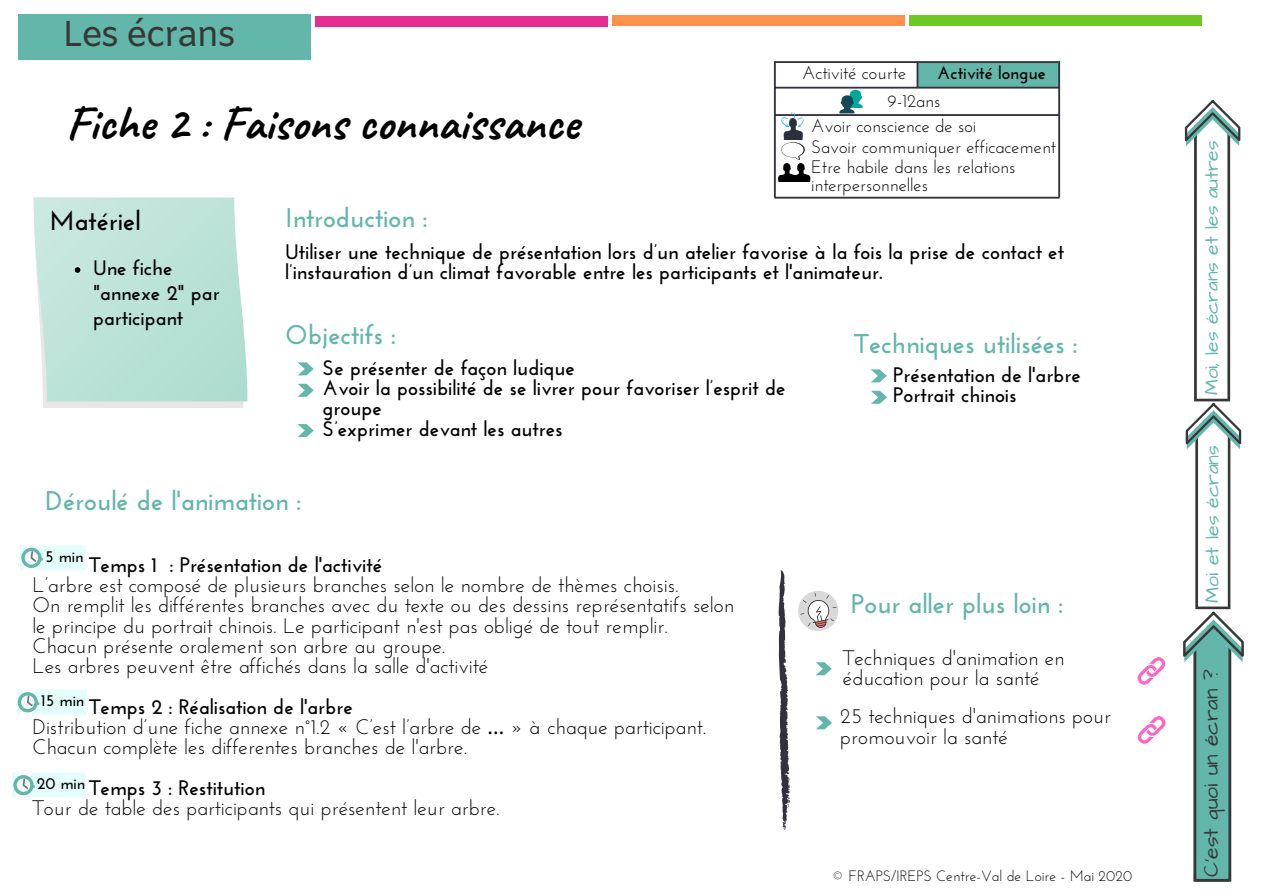
<style>
.page{position:relative;width:1263px;height:894px;background:#fff}
.page>*{position:absolute;margin:0;border:0;box-sizing:border-box;transform-origin:0 0}
.t1{font:700 48px "Caveat";color:#000}
.t2{font:36px "Amiko";letter-spacing:-.045em;color:#393839}
.t3{font:700 27px "Josefin Sans";color:#62b6aa}
.t4{font:700 27px "Josefin Sans";color:#000}
.t5{font:21px/20.2px "Josefin Sans";color:#000}
.t6{font:700 21px/20.2px "Josefin Sans";color:#000}
.t7{font:21px "Architects Daughter";color:#393839}
.t8{font:19.35px "Architects Daughter";color:#62b6aa}
.t9{font:19.05px "Architects Daughter";color:#62b6aa}
.t10{font:18px/24.8px "Josefin Sans";color:#000}
.t11{font:700 18px "Josefin Sans";color:#000}
.t12{font:700 16.5px "Josefin Sans";color:#000}
.t13{font:15px "Josefin Sans";color:#000}
.s1{font-weight:700}
.s2{font-family:"Noto Sans Gurmukhi"}
</style>
<div class="page">
<svg style="left:1183px;top:100px;width:61px;height:781px"></svg>
<div style="left:19px;top:14px;width:292px;height:45px;background:#62b6aa"></div>
<div style="left:316px;top:16px;width:292px;height:11px;background:#e62e91"></div>
<div style="left:612px;top:16px;width:293px;height:10px;background:#ff914d"></div>
<div style="left:909px;top:15px;width:293px;height:10px;background:#6dc825"></div>
<svg style="left:798px;top:590px;width:40px;height:40px"></svg>
<svg style="left:800px;top:592px;width:37px;height:37px"></svg>
<svg style="left:778px;top:570px;width:12px;height:259px"></svg>
<svg style="left:298px;top:362px;width:16px;height:13px"></svg>
<svg style="left:298px;top:383px;width:16px;height:13px"></svg>
<svg style="left:298px;top:424px;width:16px;height:13px"></svg>
<svg style="left:871px;top:369px;width:16px;height:13px"></svg>
<svg style="left:871px;top:390px;width:16px;height:13px"></svg>
<svg style="left:816px;top:662px;width:16px;height:13px"></svg>
<svg style="left:816px;top:716px;width:16px;height:13px"></svg>
<svg style="left:1137px;top:716px;width:29px;height:27px"></svg>
<svg style="left:1137px;top:657px;width:28px;height:27px"></svg>
<div style="left:20px;top:545px;width:66px;height:25px;background:#e4fffb"></div>
<svg style="left:21px;top:545px;width:22px;height:25px"></svg>
<div style="left:12px;top:772px;width:74px;height:25px;background:#e4fffb"></div>
<svg style="left:12px;top:772px;width:23px;height:26px"></svg>
<div style="left:16px;top:689px;width:71px;height:25px;background:#e4fffb"></div>
<svg style="left:16px;top:689px;width:24px;height:26px"></svg>
<svg style="left:34px;top:197px;width:213px;height:211px;background:#c1e4d9"></svg>
<svg style="left:774px;top:61px;width:286px;height:137px"></svg>
<img style="left:773px;top:163px;width:13px;height:18px">
<img style="left:786px;top:163px;width:27px;height:18px">
<h2 class="t2" style="left:62px;top:12px;width:175px">Les écrans</h2>
<h1 class="t1" style="left:66px;top:93px;width:514px">Fiche 2 : Faisons connaissance</h1>
<p class="t4" style="left:50px;top:210px;width:93px">Matériel</p>
<p class="t3" style="left:285px;top:207px;width:144px">Introduction :</p>
<p class="t10" style="left:802px;top:62px;width:106px">Activité courte</p>
<p class="t11" style="left:937px;top:65px;width:110px">Activité longue</p>
<p class="t10" style="left:811px;top:90px;width:167px;text-indent:77px">9-12ans<br>Avoir conscience de soi</p>
<p class="t10" style="left:811px;top:138px;width:246px;line-height:20.2px">Savoir communiquer efficacement<br>Etre habile dans les relations</p>
<p class="t10" style="left:811px;top:174px;width:118px">interpersonnelles</p>
<p class="t6" style="left:93px;top:257px;width:128px;line-height:24.8px">Une fiche "annexe 2" par participant</p>
<p class="t6" style="left:285px;top:243px;width:780px">Utiliser une technique de présentation lors d’un atelier favorise à la fois la prise de contact et l’instauration d’un climat favorable entre les participants et l'animateur.</p>
<p class="t3" style="left:285px;top:324px;width:112px">Objectifs :</p>
<p class="t3" style="left:854px;top:332px;width:225px">Techniques utilisées :</p>
<p class="t6" style="left:323px;top:359px;width:464px">Se présenter de façon ludique<br>Avoir la possibilité de se livrer pour favoriser l’esprit de groupe<br>S’exprimer devant les autres</p>
<p class="t6" style="left:893px;top:366px;width:189px">Présentation de l'arbre<br>Portrait chinois</p>
<p class="t3" style="left:46px;top:489px;width:257px">Déroulé de l'animation :</p>
<p class="t12" style="left:45px;top:549px;width:40px">5 min</p>
<p class="t6" style="left:89px;top:556px;width:295px">Temps 1 : Présentation de l'activité</p>
<p class="t5" style="left:32px;top:576px;width:703px">L’arbre est composé de plusieurs branches selon le nombre de thèmes choisis.<br>On remplit les différentes branches avec du texte ou des dessins représentatifs selon le principe du portrait chinois. Le participant n'est pas obligé de tout remplir.<br>Chacun présente oralement son arbre au groupe.<br>Les arbres peuvent être affichés dans la salle d'activité</p>
<p class="t5" style="left:32px;top:698px;width:675px;text-indent:57px"><span class="s1">Temps 2 : Réalisation de l'arbre<br></span>Distribution d’une fiche annexe n°1.2 « C’est l’arbre de <span class="s2">…</span> » à chaque participant.<br>Chacun complète les differentes branches de l'arbre.</p>
<p class="t6" style="left:89px;top:779px;width:178px">Temps 3 : Restitution</p>
<p class="t5" style="left:32px;top:799px;width:469px">Tour de table des participants qui présentent leur arbre.</p>
<p class="t12" style="left:41px;top:693px;width:44px">15 min</p>
<p class="t12" style="left:37px;top:776px;width:50px">20 min</p>
<p class="t3" style="left:851px;top:592px;width:213px">Pour aller plus loin :</p>
<p class="t5" style="left:843px;top:649px;width:223px">Techniques d'animation en éducation pour la santé</p>
<p class="t5" style="left:840px;top:707px;width:272px">25 techniques d'animations pour promouvoir la santé</p>
<p class="t13" style="left:832px;top:869px;width:302px">© FRAPS/IREPS Centre-Val de Loire - Mai 2020</p>
<p class="t9" style="left:1199px;top:395px;width:256px;rotate:-90deg">Moi, les écrans et les autres</p>
<p class="t8" style="left:1199px;top:602px;width:159px;rotate:-90deg">Moi et les écrans</p>
<p class="t7" style="left:1197px;top:876px;width:209px;rotate:-90deg">C'est quoi un écran ?</p>
</div>
